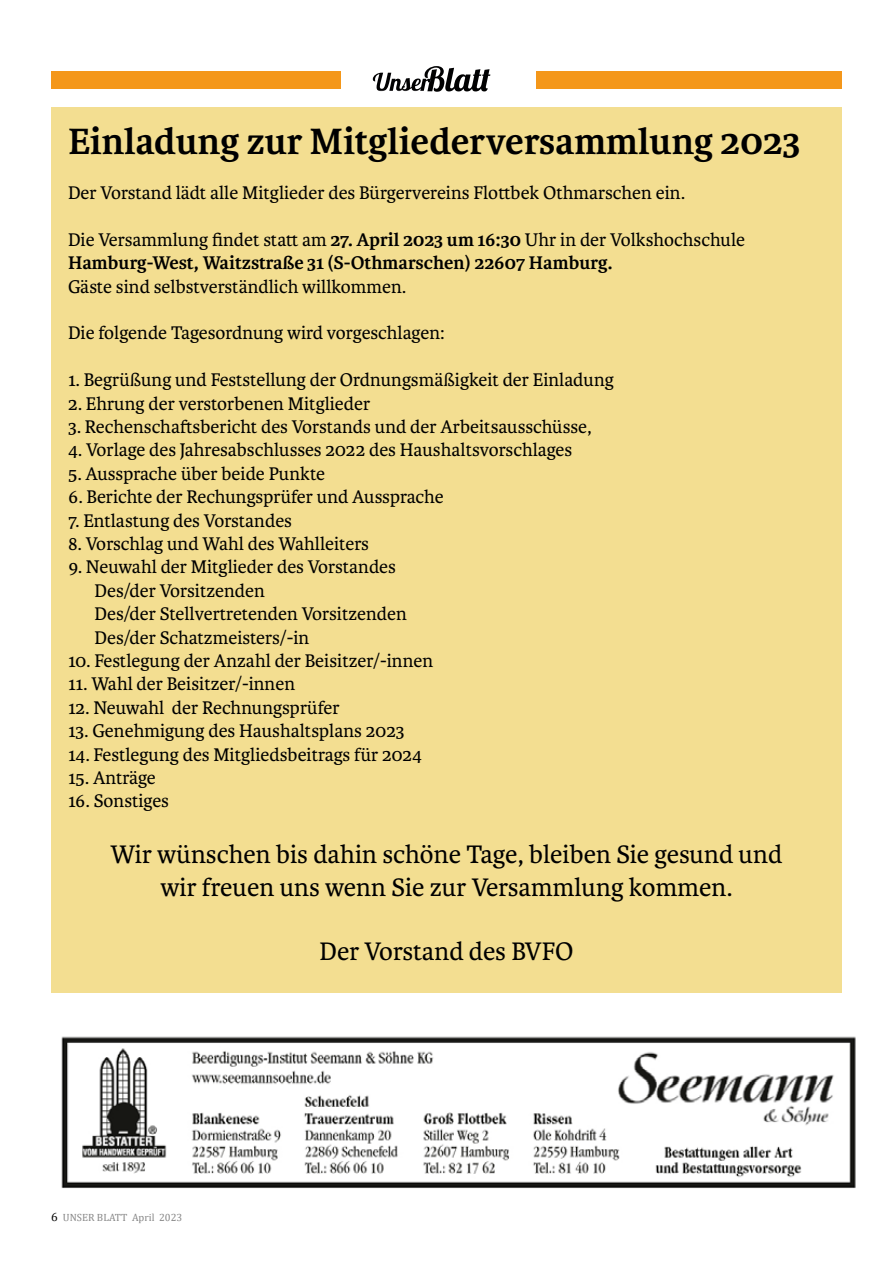
<style>
.page{position:relative;width:893px;height:1263px;background:#fff}
.page>*{position:absolute;margin:0;border:0;box-sizing:border-box;transform-origin:0 0}
.t1{font:700 39px "Karmina";color:#000}
.t2{font:27px/32.4px "Karmina";color:#000;text-align:center}
.t3{font:19.5px/23.4px "Karmina";color:#000}
.t4{font:700 19.5px/23.4px "Karmina";color:#000}
.t5{font:10.5px "Cambria";color:#878787}
.s1{font-weight:400}
.s2{font-size:12px;color:#000}
</style>
<div class="page">
<div style="left:51px;top:72px;width:791px;height:17px;background:#f4971a"></div>
<div style="left:341px;top:71px;width:195px;height:19px;background:#fff"></div>
<img style="left:425px;top:66px;width:65px;height:26px">
<img style="left:373px;top:73px;width:58px;height:18px">
<img style="left:61px;top:1036px;width:795px;height:152px">
<div style="left:51px;top:108px;width:791px;height:885px;background:#f3de91"></div>
<h1 class="t1" style="left:68px;top:119px;width:734px">Einladung zur Mitgliederversammlung 2023</h1>
<p class="t3" style="left:68px;top:181px;width:619px">Der Vorstand lädt alle Mitglieder des Bürgervereins Flottbek Othmarschen ein.</p>
<p class="t4" style="left:68px;top:228px;width:679px"><span class="s1">Die Versammlung findet statt am</span> 27. April 2023 um 16:30 <span class="s1">Uhr in der Volkshochschule<br></span>Hamburg-West, Waitzstraße 31 (S-Othmarschen) 22607 Hamburg.</p>
<p class="t3" style="left:68px;top:275px;width:340px">Gäste sind selbstverständlich willkommen.</p>
<p class="t3" style="left:68px;top:322px;width:378px">Die folgende Tagesordnung wird vorgeschlagen:</p>
<p class="t3" style="left:68px;top:368px;width:547px">1. Begrüßung und Feststellung der Ordnungsmäßigkeit der Einladung</p>
<p class="t3" style="left:68px;top:392px;width:304px">2. Ehrung der verstorbenen Mitglieder</p>
<p class="t3" style="left:68px;top:415px;width:525px">3. Rechenschaftsbericht des Vorstands und der Arbeitsausschüsse,</p>
<p class="t3" style="left:68px;top:439px;width:506px">4. Vorlage des Jahresabschlusses 2022 des Haushaltsvorschlages</p>
<p class="t3" style="left:68px;top:462px;width:259px">5. Aussprache über beide Punkte</p>
<p class="t3" style="left:68px;top:485px;width:377px">6. Berichte der Rechungsprüfer und Aussprache</p>
<p class="t3" style="left:68px;top:509px;width:225px">7. Entlastung des Vorstandes</p>
<p class="t3" style="left:68px;top:532px;width:302px">8. Vorschlag und Wahl des Wahlleiters</p>
<p class="t3" style="left:95px;top:556px;width:314px;text-indent:-27px">9. Neuwahl der Mitglieder des Vorstandes Des/der Vorsitzenden<br>Des/der Stellvertretenden Vorsitzenden Des/der Schatzmeisters/-in</p>
<p class="t3" style="left:68px;top:649px;width:367px">10. Festlegung der Anzahl der Beisitzer/-innen</p>
<p class="t3" style="left:68px;top:673px;width:229px">11. Wahl der Beisitzer/-innen</p>
<p class="t3" style="left:68px;top:696px;width:273px">12. Neuwahl der Rechnungsprüfer</p>
<p class="t3" style="left:68px;top:719px;width:338px">13. Genehmigung des Haushaltsplans 2023</p>
<p class="t3" style="left:68px;top:743px;width:355px">14. Festlegung des Mitgliedsbeitrags für 2024</p>
<p class="t3" style="left:68px;top:766px;width:89px">15. Anträge</p>
<p class="t3" style="left:68px;top:790px;width:102px">16. Sonstiges</p>
<h2 class="t2" style="left:111px;top:839px;width:673px">Wir wünschen bis dahin schöne Tage, bleiben Sie gesund und wir freuen uns wenn Sie zur Versammlung kommen.</h2>
<p class="t5" style="left:51px;top:1211px;width:133px"><span class="s2">6</span> UNSER BLATT April 2023</p>
<h2 class="t2" style="left:320px;top:936px;width:255px">Der Vorstand des BVFO</h2>
</div>
